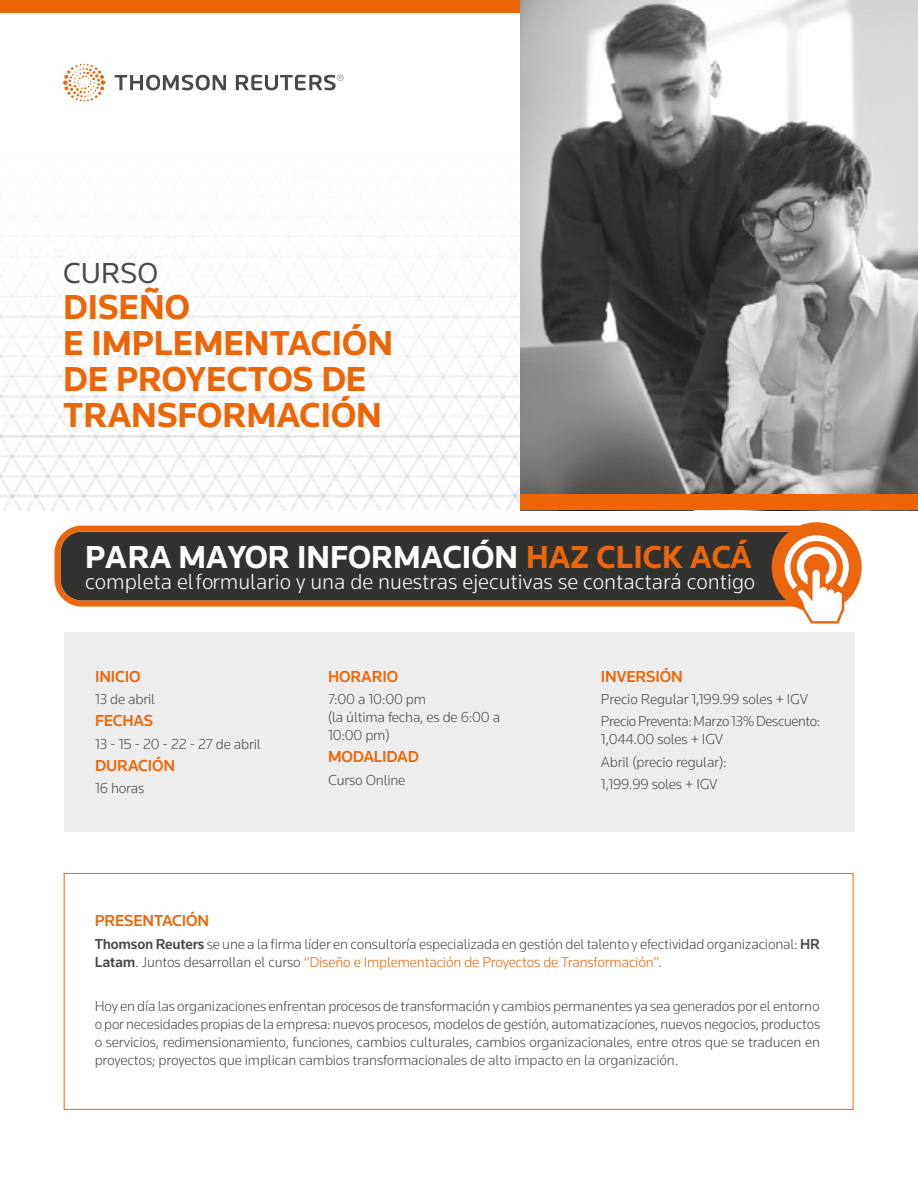
<style>
.page{position:relative;width:918px;height:1188px;background:#fff}
.page>*{position:absolute;margin:0;border:0;box-sizing:border-box;transform-origin:0 0}
.t1{font:700 36px/36px "Knowledge";color:#ec6608}
.t2{font:700 33px "Knowledge";color:#fff}
.t3{font:30px "Knowledge";color:#4a4a49}
.t4{font:300 22.65px "Knowledge";color:#fff}
.t5{font:500 16.5px "Knowledge";letter-spacing:-.01em;color:#ec6608}
.t6{font:300 15px/18px "Knowledge";letter-spacing:-.01em;color:#4a4a49}
.s1{color:#ec6608}
.s2{color:#ec660d}
.s3{font-weight:500}
</style>
<div class="page">
<div style="left:64px;top:873px;width:789px;height:237px;border:1px solid #ec6608"></div>
<div style="left:64px;top:632px;width:790px;height:200px;background:#ededed"></div>
<div style="left:0;top:0;width:520px;height:16px;background:#ec6608"></div>
<img style="left:0;top:14px;width:520px;height:496px">
<svg style="left:63px;top:64px;width:42px;height:38px"></svg>
<svg style="left:115px;top:75px;width:229px;height:15px"></svg>
<img style="left:520px;top:0;width:398px;height:494px">
<div style="left:520px;top:494px;width:398px;height:16px;background:#ec6608"></div>
<svg style="left:54px;top:522px;width:808px;height:102px;fill:#323230"></svg>
<h3 class="t3" style="left:63px;top:255px;width:97px">CURSO</h3>
<h1 class="t1" style="left:63px;top:288px;width:331px">DISEÑO<br>E IMPLEMENTACIÓN<br>DE PROYECTOS DE<br>TRANSFORMACIÓN</h1>
<h2 class="t2" style="left:85px;top:536px;width:668px">PARA MAYOR INFORMACIÓN <span class="s1">HA</span><span class="s2">Z CLICK</span> <span class="s1">ACÁ</span></h2>
<h3 class="t4" style="left:85px;top:568px;width:672px">completa el formulario y una de nuestras ejecutivas se contactará contigo</h3>
<p class="t5" style="left:95px;top:666px;width:47px">INICIO</p>
<p class="t6" style="left:95px;top:690px;width:62px">13 de abril</p>
<p class="t5" style="left:95px;top:711px;width:60px">FECHAS</p>
<p class="t6" style="left:95px;top:734px;width:167px">13 - 15 - 20 - 22 - 27 de abril</p>
<p class="t5" style="left:95px;top:755px;width:81px">DURACIÓN</p>
<p class="t6" style="left:95px;top:779px;width:51px">16 horas</p>
<p class="t5" style="left:328px;top:666px;width:72px">HORARIO</p>
<p class="t6" style="left:328px;top:690px;width:174px">7:00 a 10:00 pm<br>(la última fecha, es de 6:00 a<br>10:00 pm)</p>
<p class="t5" style="left:328px;top:747px;width:92px">MODALIDAD</p>
<p class="t6" style="left:328px;top:770px;width:79px">Curso Online</p>
<p class="t5" style="left:601px;top:666px;width:83px">INVERSIÓN</p>
<p class="t6" style="left:601px;top:688px;width:221px;line-height:22.2px">Precio Regular 1,199.99 soles + IGV<br>Precio Preventa: Marzo 13% Descuento:</p>
<p class="t6" style="left:601px;top:728px;width:127px;line-height:22.2px">1,044.00 soles + IGV<br>Abril (precio regular):<br>1,199.99 soles + IGV</p>
<p class="t5" style="left:95px;top:911px;width:116px">PRESENTACIÓN</p>
<p class="t6" style="left:95px;top:934px;width:727px"><span class="s3">Thomson Reuters</span> se une a la firma líder en consultoría especializada en gestión del talento y efectividad organizacional: <span class="s3">HR<br>Latam</span>. Juntos desarrollan el curso <span class="s1">“Diseño e Implementación de Proyectos de Transformación”</span>.</p>
<p class="t6" style="left:95px;top:997px;width:727px;text-align:justify">Hoy en día las organizaciones enfrentan procesos de transformación y cambios permanentes ya sea generados por el entorno o por necesidades propias de la empresa: nuevos procesos, modelos de gestión, automatizaciones, nuevos negocios, productos o servicios, redimensionamiento, funciones, cambios culturales, cambios organizacionales, entre otros que se traducen en proyectos; proyectos que implican cambios transformacionales de alto impacto en la organización.</p>
</div>
